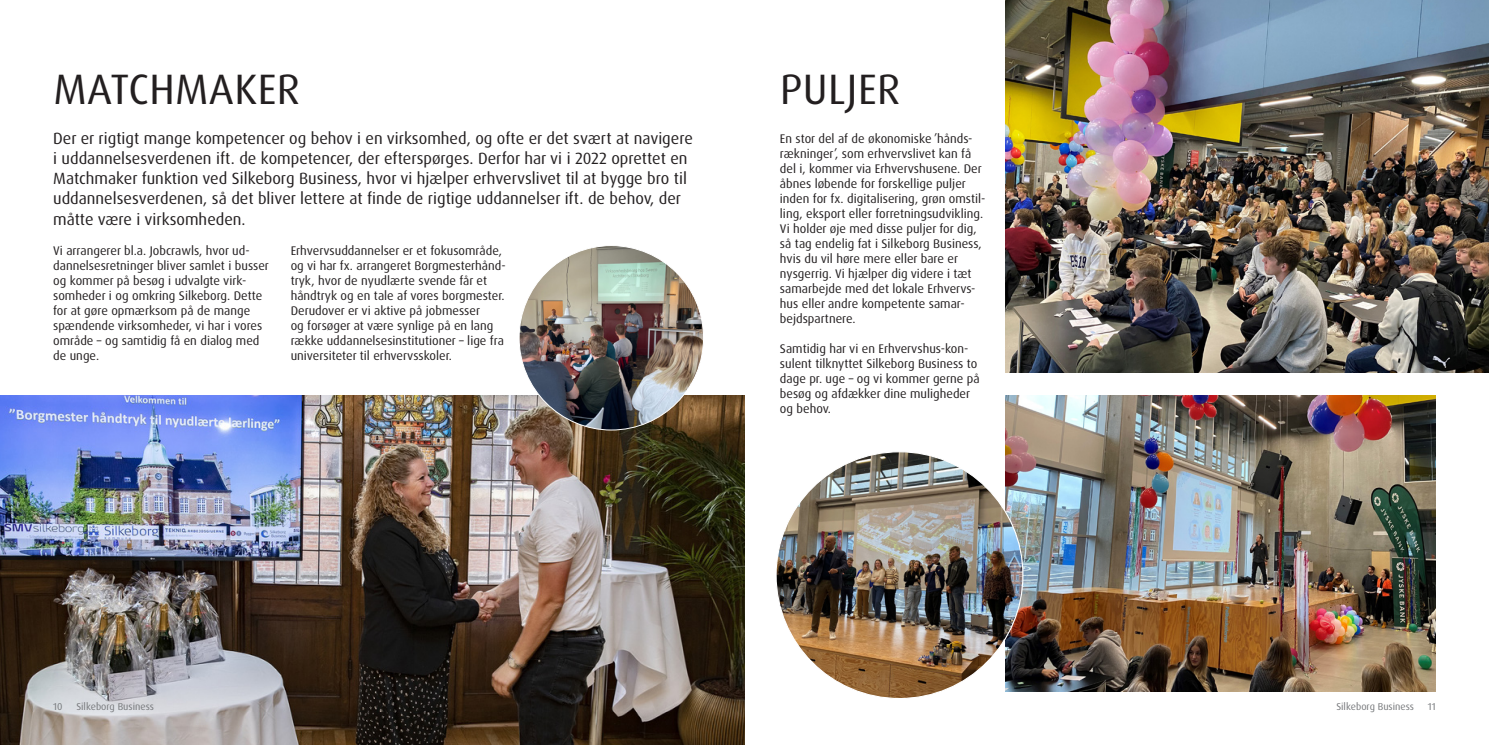
<style>
.page{position:relative;width:1489px;height:745px;background:#fff}
.page>*{position:absolute;margin:0;border:0;box-sizing:border-box;transform-origin:0 0}
.Overskrift{font:42.5px "Dax Pro";letter-spacing:.01em;color:#231f20}
.Intro{font:16.25px/20px "Dax Pro";color:#231f20}
.Brød_ny{font:12.5px/15px "Dax Pro";color:#231f20}
.Brød_ny-2{font:10px "Dax Pro";color:#76787b}
</style>
<div class="page">
<img style="left:0;top:395px;width:744px;height:349px">
<img style="left:1005px;top:395px;width:430px;height:296px">
<img style="left:1005px;top:0;width:483px;height:372px">
<img style="left:519px;top:245px;width:184px;height:185px;border-radius:92px">
<img style="left:776px;top:451px;width:246px;height:247px;border-radius:123px">
<p class="Overskrift" style="left:53px;top:62px;width:248px">MATCHMAKER</p>
<p class="Intro" style="left:53px;top:129px;width:641px">Der er rigtigt mange kompetencer og behov i en virksomhed, og ofte er det svært at navigere i uddannelsesverdenen ift. de kompetencer, der efterspørges. Derfor har vi i 2022 oprettet en Matchmaker funktion ved Silkeborg Business, hvor vi hjælper erhvervslivet til at bygge bro til uddannelsesverdenen, så det bliver lettere at finde de rigtige uddannelser ift. de behov, der måtte være i virksomheden.</p>
<p class="Brød_ny" style="left:53px;top:243px;width:217px">Vi arrangerer bl.a. Jobcrawls, hvor ud&shy;dannelsesretninger bliver samlet i busser og kommer på besøg i udvalgte virk&shy;somheder i og omkring Silkeborg. Dette for at gøre opmærksom på de mange spændende virksomheder, vi har i vores område – og samtidig få en dialog med de unge.</p>
<p class="Brød_ny" style="left:291px;top:243px;width:216px">Erhvervsuddannelser er et fokusområde, og vi har fx. arrangeret Borgmesterhånd&shy;tryk, hvor de nyudlærte svende får et håndtryk og en tale af vores borgmester.<br>Derudover er vi aktive på jobmesser<br>og forsøger at være synlige på en lang række uddannelsesinstitutioner – lige fra universiteter til erhvervsskoler.</p>
<p class="Overskrift" style="left:780px;top:62px;width:122px">PULJER</p>
<p class="Brød_ny" style="left:780px;top:131px;width:207px">En stor del af de økonomiske ’hånds&shy;rækninger’, som erhvervslivet kan få del i, kommer via Erhvervshusene. Der åbnes løbende for forskellige puljer inden for fx. digitalisering, grøn omstil&shy;ling, eksport eller forretningsudvikling.<br>Vi holder øje med disse puljer for dig, så tag endelig fat i Silkeborg Business, hvis du vil høre mere eller bare er nysgerrig. Vi hjælper dig videre i tæt samarbejde med det lokale Erhvervs&shy;hus eller andre kompetente samar&shy;bejdspartnere.</p>
<p class="Brød_ny" style="left:780px;top:341px;width:201px">Samtidig har vi en Erhvervshus-kon&shy;sulent tilknyttet Silkeborg Business to dage pr. uge – og vi kommer gerne på besøg og afdækker dine muligheder og behov.</p>
<p class="Brød_ny-2" style="left:53px;top:699px;width:11px">10</p>
<p class="Brød_ny-2" style="left:76px;top:699px;width:79px">Silkeborg Business</p>
<p class="Brød_ny-2" style="left:1336px;top:699px;width:79px">Silkeborg Business</p>
<p class="Brød_ny-2" style="left:1427px;top:699px;width:9px">11</p>
</div>
